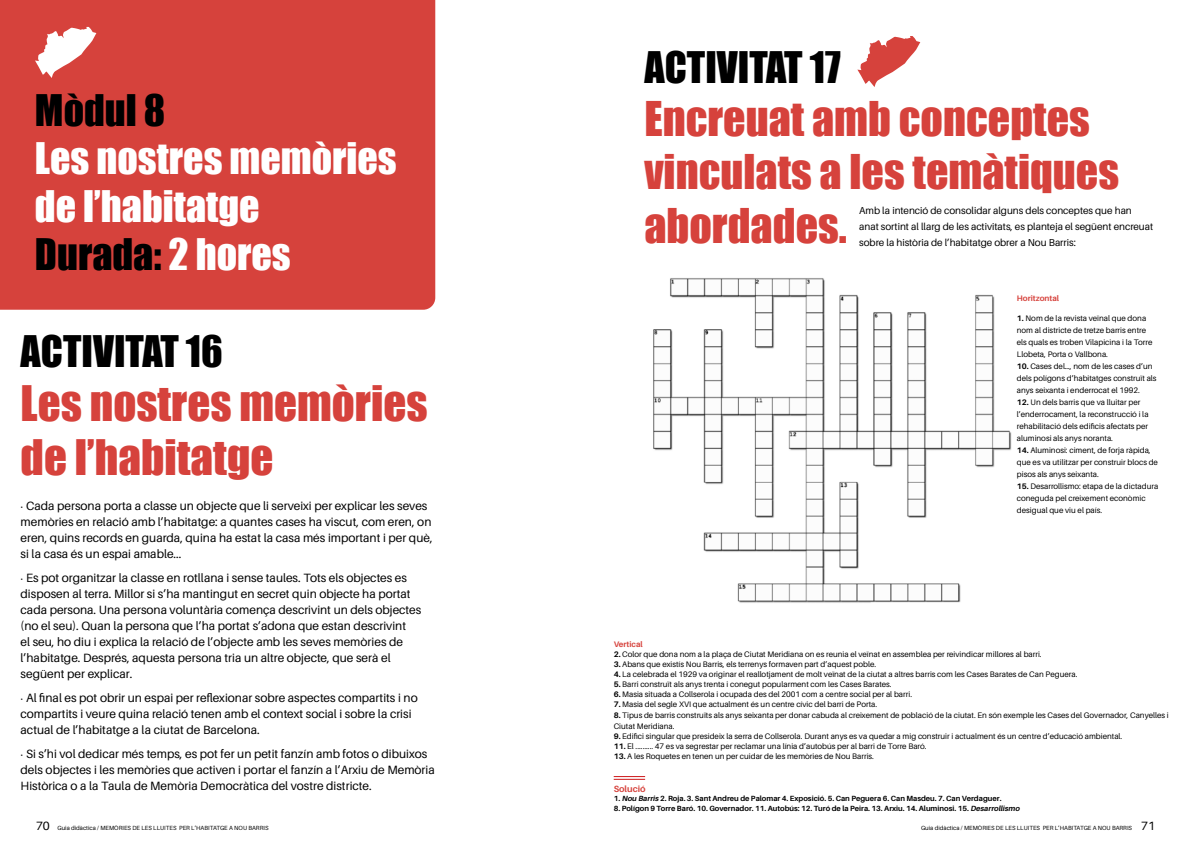
<style>
.page{position:relative;width:1191px;height:842px;background:#fff}
.page>*{position:absolute;margin:0;border:0;box-sizing:border-box;transform-origin:0 0}
.t1{font:45px/54px "Impact";color:#d6423c}
.t2{font:44px/53.4px "Impact";color:#d6423c}
.t3{font:40px/48px "Impact";color:#fff}
.t4{font:40px "Impact";color:#000}
.t5{font:12px/16px "Aileron";color:#000}
.t6{font:10px/16px "Aileron";letter-spacing:-.005em;color:#000}
.t7{font:700 9px "Aileron";color:#d6423c}
.t8{font:8px/12px "Aileron";color:#000}
.t9{font:700 8px "Aileron";color:#d6423c}
.t10{font:700 7.5px "Aileron";color:#000}
.t11{font:6px "Aileron";color:#000}
.s1{color:#000}
.s2{font-family:"Minion Pro"}
.s3{font-weight:700}
.s4{font-style:italic}
.s5{font-size:12px}
</style>
<div class="page">
<div style="left:0;top:0;width:435px;height:310px;background:#d6423c"></div>
<svg style="left:35px;top:27px;width:61px;height:51px"></svg>
<svg style="left:857px;top:36px;width:63px;height:51px"></svg>
<img style="left:653px;top:278px;width:359px;height:325px">
<hr style="left:613px;top:776px;width:32px;height:1px;background:#cd1719">
<hr style="left:613px;top:779px;width:32px;height:1px;background:#cd1719">
<h3 class="t4" style="left:35px;top:79px;width:132px">Mòdul 8</h3>
<h3 class="t3" style="left:35px;top:133px;width:363px">Les nostres memòries de l’habitatge<br><span class="s1">Durada:</span> 2 hores</h3>
<h3 class="t4" style="left:21px;top:320px;width:204px">ACTIVITAT 16</h3>
<h1 class="t1" style="left:21px;top:375px;width:408px">Les nostres memòries de l’habitatge</h1>
<p class="t5" style="left:21px;top:498px;width:413px"><span class="s2">·</span> Cada persona porta a classe un objecte que li serveixi per explicar les seves memòries en relació amb l’habitatge: a quantes cases ha viscut, com eren, on eren, quins records en guarda, quina ha estat la casa més important i per què, si la casa és un espai amable...</p>
<p class="t5" style="left:21px;top:570px;width:402px"><span class="s2">·</span> Es pot organitzar la classe en rotllana i sense taules. Tots els objectes es disposen al terra. Millor si s’ha mantingut en secret quin objecte ha portat cada persona. Una persona voluntària comença descrivint un dels objectes (no el seu). Quan la persona que l’ha portat s’adona que estan descrivint<br>el seu, ho diu i explica la relació de l’objecte amb les seves memòries de l’habitatge. Després, aquesta persona tria un altre objecte, que serà el següent per explicar.</p>
<h3 class="t5" style="left:21px;top:690px;width:398px"><span class="s2">·</span> Al final es pot obrir un espai per reflexionar sobre aspectes compartits i no compartits i veure quina relació tenen amb el context social i sobre la crisi actual de l’habitatge a la ciutat de Barcelona.</h3>
<h3 class="t5" style="left:21px;top:746px;width:416px"><span class="s2">·</span> Si s’hi vol dedicar més temps, es pot fer un petit fanzín amb fotos o dibuixos dels objectes i les memòries que activen i portar el fanzín a l’Arxiu de Memòria<br>Històrica o a la Taula de Memòria Democràtica del vostre districte.</h3>
<h3 class="t4" style="left:644px;top:37px;width:198px">ACTIVITAT 17</h3>
<h2 class="t2" style="left:644px;top:91px;width:476px">Encreuat amb conceptes vinculats a les temàtiques abordades.</h2>
<p class="t6" style="left:859px;top:203px;width:295px">Amb la intenció de consolidar alguns dels conceptes que han anat sortint al llarg de les activitats, es planteja el següent encreuat sobre la història de l’habitatge obrer a Nou Barris:</p>
<p class="t9" style="left:1016px;top:294px;width:44px">Horitzontal</p>
<p class="t8" style="left:1016px;top:312px;width:137px"><span class="s3">1.</span> Nom de la revista veïnal que dona nom al districte de tretze barris entre els quals es troben Vilapicina i la Torre Llobeta, Porta o Vallbona.</p>
<p class="t8" style="left:1016px;top:360px;width:141px"><span class="s3">10.</span> Cases del…, nom de les cases d’un dels polígons d’habitatges construït als anys seixanta i enderrocat el 1992.</p>
<p class="t8" style="left:1016px;top:396px;width:133px"><span class="s3">12.</span> Un dels barris que va lluitar per l’enderrocament, la reconstrucció i la rehabilitació dels edificis afectats per aluminosi als anys noranta.</p>
<p class="t8" style="left:1016px;top:444px;width:143px"><span class="s3">14.</span> Aluminosi: ciment, de forja ràpida, que es va utilitzar per construir blocs de pisos als anys seixanta.</p>
<p class="t8" style="left:1016px;top:480px;width:143px"><span class="s3">15.</span> Desarrollismo: etapa de la dictadura coneguda pel creixement econòmic desigual que viu el país.</p>
<p class="t9" style="left:613px;top:640px;width:31px">Vertical</p>
<p class="t8" style="left:613px;top:648px;width:429px"><span class="s3">2.</span> Color que dona nom a la plaça de Ciutat Meridiana on es reunia el veïnat en assemblea per reivindicar millores al barri.</p>
<p class="t8" style="left:613px;top:658px;width:264px"><span class="s3">3.</span> Abans que existís Nou Barris, els terrenys formaven part d’aquest poble.</p>
<p class="t8" style="left:613px;top:668px;width:465px"><span class="s3">4.</span> La celebrada el 1929 va originar el reallotjament de molt veïnat de la ciutat a altres barris com les Cases Barates de Can Peguera.</p>
<p class="t8" style="left:613px;top:678px;width:279px"><span class="s3">5.</span> Barri construït als anys trenta i conegut popularment com les Cases Barates.</p>
<p class="t8" style="left:613px;top:688px;width:300px"><span class="s3">6.</span> Masia situada a Collserola i ocupada des del 2001 com a centre social per al barri.</p>
<p class="t8" style="left:613px;top:698px;width:265px"><span class="s3">7.</span> Masia del segle XVI que actualment és un centre cívic del barri de Porta.</p>
<p class="t8" style="left:613px;top:710px;width:556px;line-height:11px"><span class="s3">8.</span> Tipus de barris construïts als anys seixanta per donar cabuda al creixement de població de la ciutat. En són exemple les Cases del Governador, Canyelles i<br>Ciutat Meridiana.</p>
<p class="t8" style="left:613px;top:730px;width:510px"><span class="s3">9.</span> Edifici singular que presideix la serra de Collserola. Durant anys es va quedar a mig construir i actualment és un centre d’educació ambiental.</p>
<p class="t8" style="left:613px;top:740px;width:314px"><span class="s3">11.</span> El .......... 47 es va segrestar per reclamar una línia d’autobús per al barri de Torre Baró.</p>
<p class="t8" style="left:613px;top:750px;width:262px"><span class="s3">13.</span> A les Roquetes en tenen un per cuidar de les memòries de Nou Barris.</p>
<p class="t7" style="left:613px;top:784px;width:33px">Solució</p>
<p class="t10" style="left:613px;top:794px;width:389px">1. <span class="s4">Nou Barris</span> 2. Roja. 3. Sant Andreu de Palomar 4. Exposició. 5. Can Peguera 6. Can Masdeu. 7. Can Verdaguer.</p>
<p class="t10" style="left:613px;top:804px;width:409px">8. Polígon 9 Torre Baró. 10. Governador. 11. Autobús: 12. Turó de la Peira. 13. Arxiu. 14. Aluminosi. 15. <span class="s4">Desarrollismo</span></p>
<p class="t11" style="left:36px;top:825px;width:234px"><span class="s5">70</span> Guia didàctica / MEMÒRIES DE LES LLUITES PER L’HABITATGE A NOU BARRIS</p>
<p class="t11" style="left:921px;top:825px;width:235px">Guia didàctica / MEMÒRIES DE LES LLUITES PER L’HABITATGE A NOU BARRIS <span class="s5">71</span></p>
</div>
